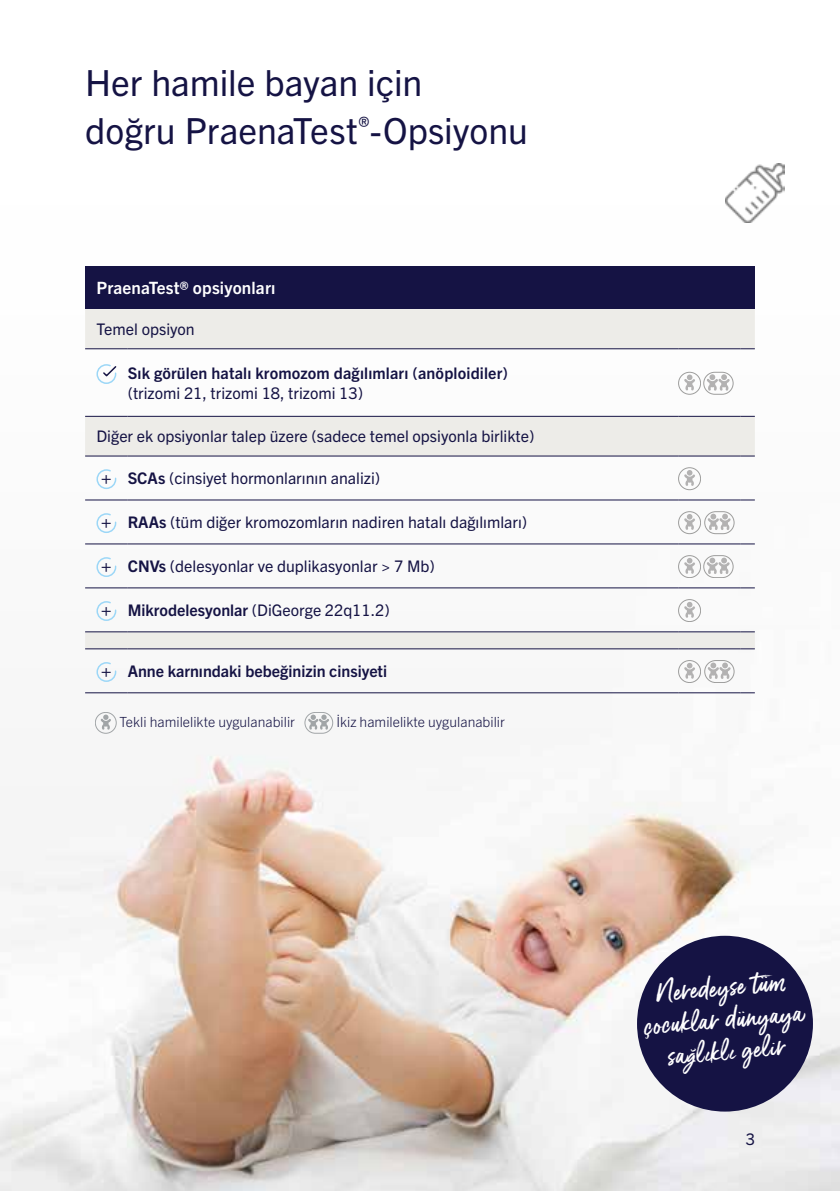
<style>
.page{position:relative;width:840px;height:1191px;background:#fff}
.page>*{position:absolute;margin:0;border:0;box-sizing:border-box;transform-origin:0 0}
.t1{font:36px/48px "Trade Gothic Next LT Pro";color:#151344}
.t2{font:28px/32px "Gotcha Standup HD";color:#fff;text-align:center}
.t3{font:700 18px "Trade Gothic Next LT Pro";color:#151344}
.t4{font:700 17px "Trade Gothic Next LT Pro";letter-spacing:.01em;color:#fff}
.t5{font:16px "Trade Gothic Next LT Pro";color:#151344}
.t6{font:700 16px "Trade Gothic Next LT Pro";letter-spacing:.01em;color:#151344}
.t7{font:300 14px "Trade Gothic Next LT Pro";color:#151344}
.s1{font-weight:700}
.s2{font-family:"Authenia Solid"}
</style>
<div class="page">
<img style="left:0;top:222px;width:839px;height:969px">
<div style="left:85px;top:266px;width:669px;height:43px;background:#151344"></div>
<svg style="left:85px;top:309px;width:669px;height:339px"></svg>
<hr style="left:85px;top:348px;width:43px;height:1px;background:#151344">
<hr style="left:128px;top:348px;width:549px;height:1px;background:#151344">
<hr style="left:677px;top:348px;width:63px;height:1px;background:#151344">
<svg style="left:740px;top:348px;width:14px;height:1px"></svg>
<hr style="left:85px;top:455px;width:43px;height:1px;background:#151344">
<hr style="left:128px;top:455px;width:549px;height:1px;background:#151344">
<hr style="left:677px;top:455px;width:63px;height:1px;background:#151344">
<svg style="left:740px;top:455px;width:14px;height:1px"></svg>
<hr style="left:85px;top:648px;width:43px;height:1px;background:#151344">
<hr style="left:128px;top:648px;width:549px;height:1px;background:#151344">
<hr style="left:677px;top:648px;width:63px;height:1px;background:#151344">
<svg style="left:740px;top:648px;width:14px;height:1px"></svg>
<hr style="left:85px;top:692px;width:43px;height:1px;background:#151344">
<hr style="left:128px;top:692px;width:549px;height:1px;background:#151344">
<hr style="left:677px;top:692px;width:63px;height:1px;background:#151344">
<svg style="left:740px;top:692px;width:14px;height:1px"></svg>
<hr style="left:85px;top:416px;width:43px;height:1px;background:#151344">
<hr style="left:128px;top:416px;width:549px;height:1px;background:#151344">
<hr style="left:677px;top:416px;width:63px;height:1px;background:#151344">
<svg style="left:740px;top:416px;width:14px;height:1px"></svg>
<hr style="left:85px;top:499px;width:43px;height:1px;background:#151344">
<hr style="left:128px;top:499px;width:549px;height:1px;background:#151344">
<hr style="left:677px;top:499px;width:63px;height:1px;background:#151344">
<svg style="left:740px;top:499px;width:14px;height:1px"></svg>
<hr style="left:85px;top:543px;width:43px;height:1px;background:#151344">
<hr style="left:128px;top:543px;width:549px;height:1px;background:#151344">
<hr style="left:677px;top:543px;width:63px;height:1px;background:#151344">
<svg style="left:740px;top:543px;width:14px;height:1px"></svg>
<hr style="left:85px;top:587px;width:43px;height:1px;background:#151344">
<hr style="left:128px;top:587px;width:549px;height:1px;background:#151344">
<hr style="left:677px;top:587px;width:63px;height:1px;background:#151344">
<svg style="left:740px;top:587px;width:14px;height:1px"></svg>
<hr style="left:85px;top:631px;width:43px;height:1px;background:#151344">
<hr style="left:128px;top:631px;width:549px;height:1px;background:#151344">
<hr style="left:677px;top:631px;width:63px;height:1px;background:#151344">
<svg style="left:740px;top:631px;width:14px;height:1px"></svg>
<svg style="left:96px;top:363px;width:22px;height:22px"></svg>
<div style="left:677px;top:372px;width:23px;height:22px;border:1px solid #9d9d9c;border-radius:50%"></div>
<svg style="left:683px;top:374px;width:12px;height:16px"></svg>
<div style="left:703px;top:372px;width:30px;height:22px;border:1px solid #9d9d9c;border-radius:11px"></div>
<svg style="left:706px;top:374px;width:23px;height:17px"></svg>
<svg style="left:96px;top:468px;width:21px;height:22px"></svg>
<div style="left:677px;top:467px;width:23px;height:23px;border:1px solid #9d9d9c;border-radius:50%"></div>
<svg style="left:683px;top:470px;width:12px;height:16px"></svg>
<svg style="left:96px;top:512px;width:21px;height:22px"></svg>
<div style="left:677px;top:511px;width:23px;height:23px;border:1px solid #9d9d9c;border-radius:50%"></div>
<svg style="left:683px;top:514px;width:12px;height:16px"></svg>
<div style="left:704px;top:511px;width:30px;height:23px;border:1px solid #9d9d9c;border-radius:11px"></div>
<svg style="left:707px;top:514px;width:23px;height:16px"></svg>
<svg style="left:96px;top:556px;width:21px;height:22px"></svg>
<div style="left:677px;top:555px;width:23px;height:23px;border:1px solid #9d9d9c;border-radius:50%"></div>
<svg style="left:683px;top:558px;width:12px;height:16px"></svg>
<div style="left:703px;top:555px;width:30px;height:23px;border:1px solid #9d9d9c;border-radius:11px"></div>
<svg style="left:706px;top:557px;width:23px;height:17px"></svg>
<svg style="left:96px;top:600px;width:21px;height:21px"></svg>
<div style="left:677px;top:599px;width:23px;height:23px;border:1px solid #9d9d9c;border-radius:50%"></div>
<svg style="left:683px;top:602px;width:12px;height:16px"></svg>
<svg style="left:96px;top:661px;width:21px;height:21px"></svg>
<div style="left:677px;top:660px;width:23px;height:23px;border:1px solid #9d9d9c;border-radius:50%"></div>
<svg style="left:683px;top:663px;width:12px;height:16px"></svg>
<div style="left:704px;top:660px;width:30px;height:23px;border:1px solid #9d9d9c;border-radius:11px"></div>
<svg style="left:707px;top:662px;width:23px;height:17px"></svg>
<div style="left:636px;top:935px;width:176px;height:176px;background:#151344;border-radius:50%"></div>
<div style="left:95px;top:712px;width:21px;height:21px;border:1px solid #a1a5a7;border-radius:50%"></div>
<svg style="left:100px;top:714px;width:11px;height:16px"></svg>
<div style="left:304px;top:712px;width:29px;height:21px;border:1px solid #a1a5a7;border-radius:10px"></div>
<svg style="left:308px;top:714px;width:21px;height:15px"></svg>
<img style="left:725px;top:163px;width:58px;height:59px">
<h1 class="t1" style="left:85px;top:56px;width:444px">Her hamile bayan için<br>doğru PraenaTest<sup>®</sup>-Opsiyonu</h1>
<p class="t4" style="left:96px;top:276px;width:180px">PraenaTest® opsiyonları</p>
<p class="t5" style="left:96px;top:318px;width:100px">Temel opsiyon</p>
<p class="t6" style="left:128px;top:362px;width:381px">Sık görülen hatalı kromozom dağılımları (anöploidiler)</p>
<p class="t5" style="left:128px;top:382px;width:237px">(trizomi 21, trizomi 18, trizomi 13)</p>
<p class="t5" style="left:96px;top:425px;width:439px">Diğer ek opsiyonlar talep üzere (sadece temel opsiyonla birlikte)</p>
<p class="t5" style="left:128px;top:467px;width:254px"><span class="s1">SCAs</span> (cinsiyet hormonlarının analizi)</p>
<p class="t5" style="left:128px;top:511px;width:401px"><span class="s1">RAAs</span> (tüm diğer kromozomların nadiren hatalı dağılımları)</p>
<p class="t5" style="left:128px;top:555px;width:308px"><span class="s1">CNVs</span> (delesyonlar ve duplikasyonlar &gt; 7 Mb)</p>
<p class="t5" style="left:128px;top:599px;width:263px"><span class="s1">Mikrodelesyonlar</span> (DiGeorge 22q11.2)</p>
<p class="t3" style="left:101px;top:464px;width:12px">+</p>
<p class="t3" style="left:101px;top:509px;width:12px">+</p>
<p class="t3" style="left:101px;top:552px;width:12px">+</p>
<p class="t3" style="left:101px;top:596px;width:12px">+</p>
<p class="t3" style="left:101px;top:657px;width:12px">+</p>
<p class="t6" style="left:128px;top:660px;width:261px">Anne karnındaki bebeğinizin cinsiyeti</p>
<p class="t7" style="left:119px;top:712px;width:177px">Tekli hamilelikte uygulanabilir</p>
<p class="t7" style="left:336px;top:712px;width:170px">İkiz hamilelikte uygulanabilir</p>
<h2 class="t2" style="left:639px;top:979px;width:161px;rotate:-5deg">Neredeyse tüm çocuklar dünyaya sa<span class="s2">ğ</span>l<span class="s2">ı</span>kl<span class="s2">ı</span> gelir</h2>
<p class="t5" style="left:745px;top:1128px;width:11px">3</p>
</div>
